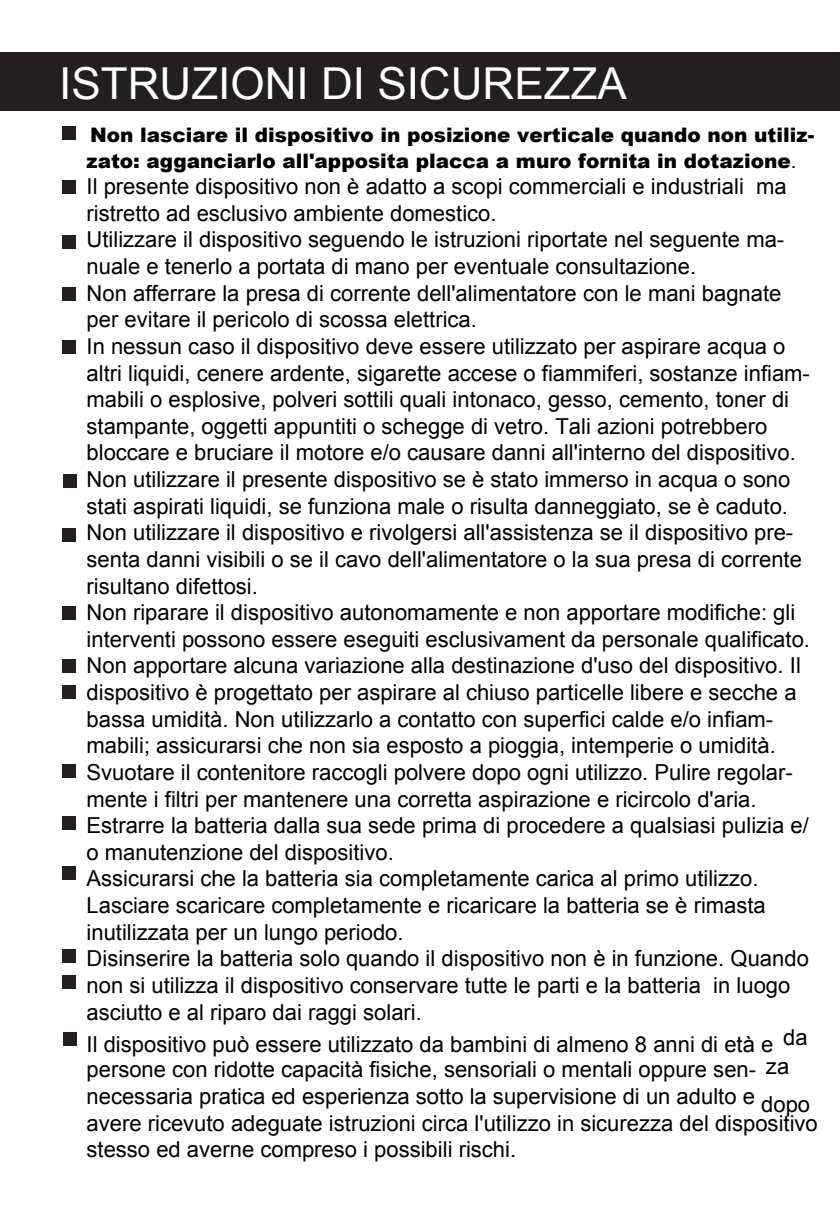
<style>
.page{position:relative;width:840px;height:1225px;background:#fff}
.page>*{position:absolute;margin:0;border:0;box-sizing:border-box;transform-origin:0 0}
.t1{font:44px "Arial";color:#fff}
.t2{font:22px/26.6px "Arial";color:#000}
.t3{font:22px/26.6px "Arial";color:#000}
.t4{font:900 20px/25.8px "Arial";color:#000}
.s1{font-style:inherit}
.s2{font-weight:400}
</style>
<div class="page">
<div style="left:0;top:52px;width:839px;height:59px;background:#231f20"></div>
<div style="left:63px;top:180px;width:13px;height:13px;background:#231f20"></div>
<div style="left:63px;top:235px;width:13px;height:14px;background:#231f20"></div>
<div style="left:63px;top:287px;width:13px;height:13px;background:#231f20"></div>
<div style="left:63px;top:340px;width:13px;height:13px;background:#231f20"></div>
<div style="left:63px;top:528px;width:13px;height:13px;background:#231f20"></div>
<div style="left:63px;top:606px;width:13px;height:14px;background:#231f20"></div>
<div style="left:63px;top:659px;width:13px;height:14px;background:#231f20"></div>
<div style="left:63px;top:685px;width:13px;height:14px;background:#231f20"></div>
<div style="left:63px;top:764px;width:13px;height:14px;background:#231f20"></div>
<div style="left:63px;top:816px;width:13px;height:13px;background:#231f20"></div>
<div style="left:63px;top:866px;width:13px;height:14px;background:#231f20"></div>
<div style="left:63px;top:949px;width:13px;height:13px;background:#231f20"></div>
<div style="left:63px;top:974px;width:13px;height:14px;background:#231f20"></div>
<div style="left:63px;top:1032px;width:13px;height:13px;background:#231f20"></div>
<div style="left:63px;top:474px;width:13px;height:13px;background:#231f20"></div>
<div style="left:62px;top:126px;width:14px;height:14px;background:#231f20"></div>
<h1 class="t1" style="left:59px;top:55px;width:569px">ISTRUZIONI DI SICUREZZA</h1>
<p class="t4" style="left:86px;top:121px;width:728px">Non lasciare il dispositivo in posizione verticale quando non utiliz&shy;zato<span class="s1">:</span> agg<span class="s1">anc</span>iarlo all'apposita placca a muro fornita in dotazione<span class="s2">.</span></p>
<p class="t3" style="left:86px;top:173px;width:701px">Il presente dispositivo non è adatto a scopi commerciali e industriali ma ristretto ad esclusivo ambiente domestico.<br>Utilizzare il dispositivo seguendo le istruzioni riportate nel seguente ma&shy;nuale e tenerlo a portata di mano per eventuale consultazione.</p>
<p class="t2" style="left:86px;top:280px;width:724px">Non afferrare la presa di corrente dell'alimentatore con le mani bagnate per evitare il pericolo di scossa elettrica.<br>In nessun caso il dispositivo deve essere utilizzato per aspirare acqua o altri liquidi, cenere ardente, sigarette accese o fiammiferi, sostanze infiam&shy;mabili o esplosive, polveri sottili quali intonaco, gesso, cemento, toner di stampante, oggetti appuntiti o schegge di vetro. <span class="s1">Tali azioni potrebbero </span>bloccare e bruciare il motore <span class="s1">e/o</span> causar<span class="s1">e</span> danni <span class="s1">all'interno del dispositivo.<br>Non utilizzare il presente dispositivo se è stato immerso in acqua o sono stati aspirati liquidi, se funziona male o risulta danneggiato, se è caduto.<br>Non utilizzare il dispositivo e rivolgersi all'assistenza se il dispositivo pre&shy;senta danni visibili o se il cavo dell'alimentatore o la sua presa di corrente risultano difettosi.<br>Non riparare il dispositivo autonomamente e non apportare modifiche: gli interventi possono essere eseguiti esclusivament da personale qualificato.<br>Non apportare alcuna variazione alla destinazione d'uso del dispositivo. Il dispositivo è progettato per aspirare al chiuso particelle libere e secche a bassa umidità. Non utilizzarlo a contatto con superfici calde e/o infiam&shy;mabili; assicurarsi che non sia esposto a pioggia, intemperie o umidità</span>.<br>Svuotare il contenitore raccogli polvere dopo ogni utilizzo. Pulire regolar&shy;mente i filtr<span class="s1">i</span> per mantenere una corretta aspirazione e ricircolo d'aria.<br>Estrarre la batteria dall<span class="s1">a sua sede</span> prima di procedere a qualsiasi <span class="s1">pulizia</span> e<span class="s1">/ o</span> manutenzione del dispositivo.<br>Assicurarsi che la batteria sia completamente carica al primo utilizzo.<br>Lasciare scaricare completamente e ricaricare la batteria se è rimasta inutilizzata per un lungo periodo.<br>Disinserire la batteria solo quando il dispositivo non è in funzione. Quando non si utilizza il dispositivo conservare tutte le parti e la batteria in luogo asciutto e al riparo dai raggi solari.</p>
<p class="t3" style="left:86px;top:1031px;width:722px;line-height:25px">Il dispositivo può essere utilizzato da bambini di almeno 8 anni di età e da persone con ridotte capacità fisiche, sensoriali o mentali oppure sen- za</p>
<p class="t3" style="left:86px;top:1083px;width:732px">necessaria pratica ed esperienza sotto la supervisione di un adulto e dopo avere ricevuto adeguate istruzioni circa l'utilizzo in sicurezza del dispositivo stesso ed averne compreso i possibili rischi.</p>
</div>
